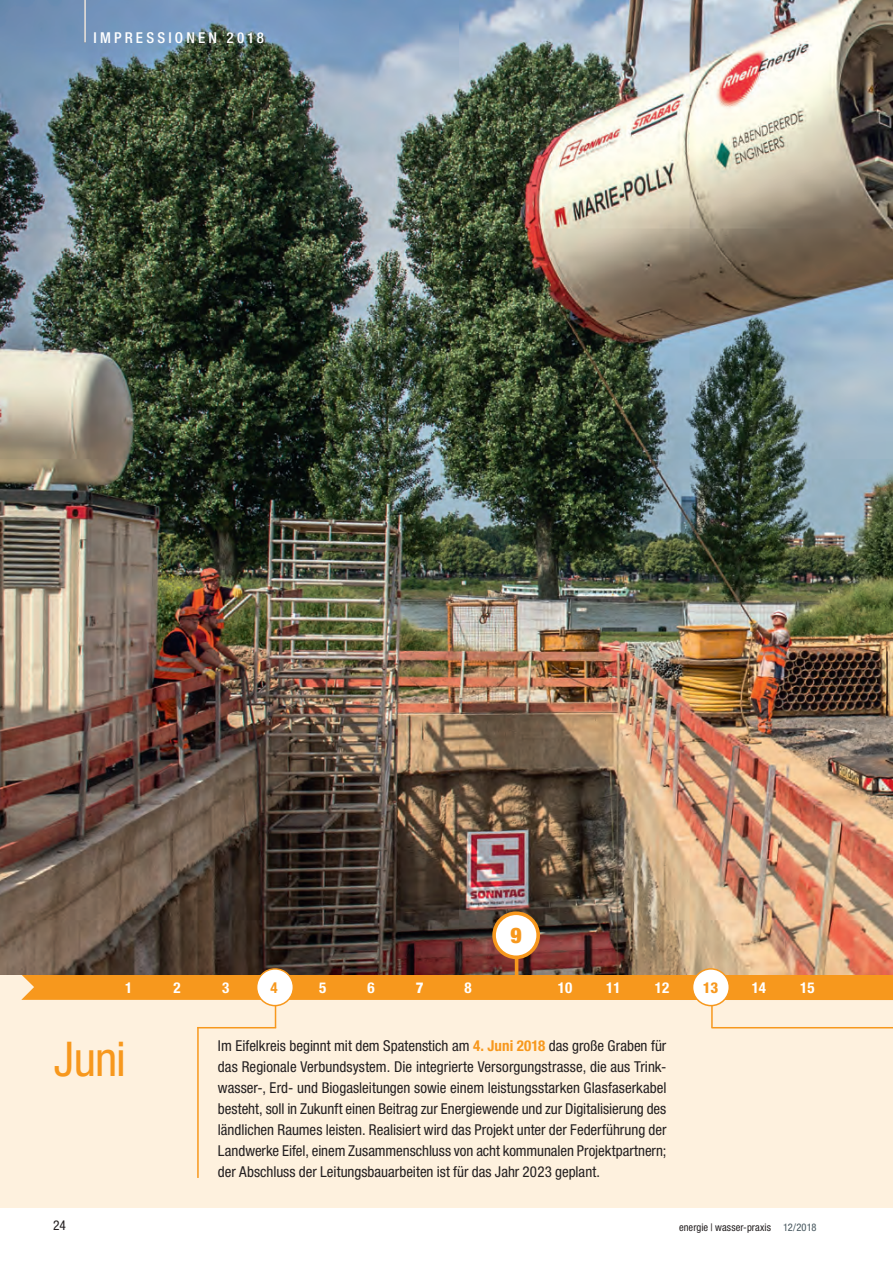
<style>
.page{position:relative;width:893px;height:1263px;background:#fff}
.page>*{position:absolute;margin:0;border:0;box-sizing:border-box;transform-origin:0 0}
.t1{font:condensed 48px "Helvetica Neue LT Std";color:#f7981d}
.t2{font:900 condensed 21.6px "Helvetica Neue LT Std";color:#f7981d}
.t3{font:condensed 15px/21px "Helvetica Neue LT Std";color:#231f20;text-align:justify}
.t4{font:500 condensed 15px "Helvetica Neue LT Std";letter-spacing:.21em;color:#fff}
.t5{font:700 condensed 15px "Helvetica Neue LT Std";color:#fff}
.t6{font:800 condensed 15px "Helvetica Neue LT Std";color:#f7981d}
.t7{font:700 condensed 15px "Helvetica Neue LT Std";color:#f7981d}
.t8{font:800 condensed 15px "Helvetica Neue LT Std";color:#fff}
.t9{font:condensed 13.5px "Helvetica Neue LT Std";color:#231f20}
.t10{font:condensed 10.5px "Helvetica Neue LT Std";letter-spacing:.005em;color:#231f20}
.s1{font-weight:700;color:#f7981d}
.s2{color:#45555d}
</style>
<div class="page">
<div style="left:0;top:974px;width:893px;height:234px;background:#fef1de"></div>
<img style="left:0;top:0;width:893px;height:974px">
<hr style="left:84px;top:0;width:2px;height:43px;background:#fff">
<svg style="left:21px;top:974px;width:872px;height:54px"></svg>
<hr style="left:197px;top:1027px;width:79px;height:1px;background:#f7981d">
<hr style="left:197px;top:1027px;width:2px;height:151px;background:#f7981d">
<hr style="left:711px;top:1000px;width:2px;height:28px;background:#f7981d">
<hr style="left:711px;top:1027px;width:182px;height:1px;background:#f7981d">
<div style="left:494px;top:913px;width:44px;height:44px;background:#fff;border-radius:50%"></div>
<div style="left:492px;top:911px;width:48px;height:48px;border:4px solid #f7981d;border-radius:50%"></div>
<hr style="left:515px;top:957px;width:3px;height:25px;background:#f7981d">
<div style="left:257px;top:969px;width:36px;height:36px;background:#fff;border-radius:50%"></div>
<div style="left:256px;top:968px;width:38px;height:38px;border:2px solid #f7981d;border-radius:50%"></div>
<div style="left:693px;top:969px;width:36px;height:36px;background:#fff;border-radius:50%"></div>
<div style="left:692px;top:968px;width:38px;height:38px;border:2px solid #f7981d;border-radius:50%"></div>
<p class="t4" style="left:94px;top:28px;width:172px">IMPRESSIONEN 2018</p>
<h2 class="t2" style="left:511px;top:922px;width:13px">9</h2>
<p class="t5" style="left:125px;top:978px;width:9px">1</p>
<p class="t5" style="left:174px;top:978px;width:9px">2</p>
<p class="t5" style="left:222px;top:978px;width:9px">3</p>
<p class="t7" style="left:271px;top:978px;width:9px">4</p>
<p class="t5" style="left:319px;top:978px;width:9px">5</p>
<p class="t5" style="left:368px;top:978px;width:9px">6</p>
<p class="t8" style="left:416px;top:978px;width:9px">7</p>
<p class="t5" style="left:464px;top:978px;width:9px">8</p>
<p class="t5" style="left:558px;top:978px;width:16px">10</p>
<p class="t5" style="left:606px;top:978px;width:16px">11</p>
<p class="t5" style="left:655px;top:978px;width:16px">12</p>
<p class="t6" style="left:703px;top:978px;width:17px">13</p>
<p class="t5" style="left:752px;top:978px;width:16px">14</p>
<p class="t5" style="left:800px;top:978px;width:16px">15</p>
<h1 class="t1" style="left:54px;top:1031px;width:74px">Juni</h1>
<p class="t3" style="left:218px;top:1035px;width:450px">Im Eifelkreis beginnt mit dem Spatenstich am <span class="s1">4. Juni 2018</span> das große Graben für das Regionale Verbundsystem. Die integrierte Versorgungstrasse, die aus Trink&shy;wasser-, Erd- und Biogasleitungen sowie einem leistungsstarken Glasfaserkabel besteht, soll in Zukunft einen Beitrag zur Energiewende und zur Digitalisierung des ländlichen Raumes leisten. Realisiert wird das Projekt unter der Federführung der Landwerke Eifel, einem Zusammenschluss von acht kommunalen Projektpartnern; der Abschluss der Leitungsbauarbeiten ist für das Jahr 2023 geplant.</p>
<p class="t9" style="left:53px;top:1218px;width:14px">24</p>
<p class="t10" style="left:679px;top:1221px;width:139px">energie | wasser-praxis <span class="s2">12/2018</span></p>
</div>
